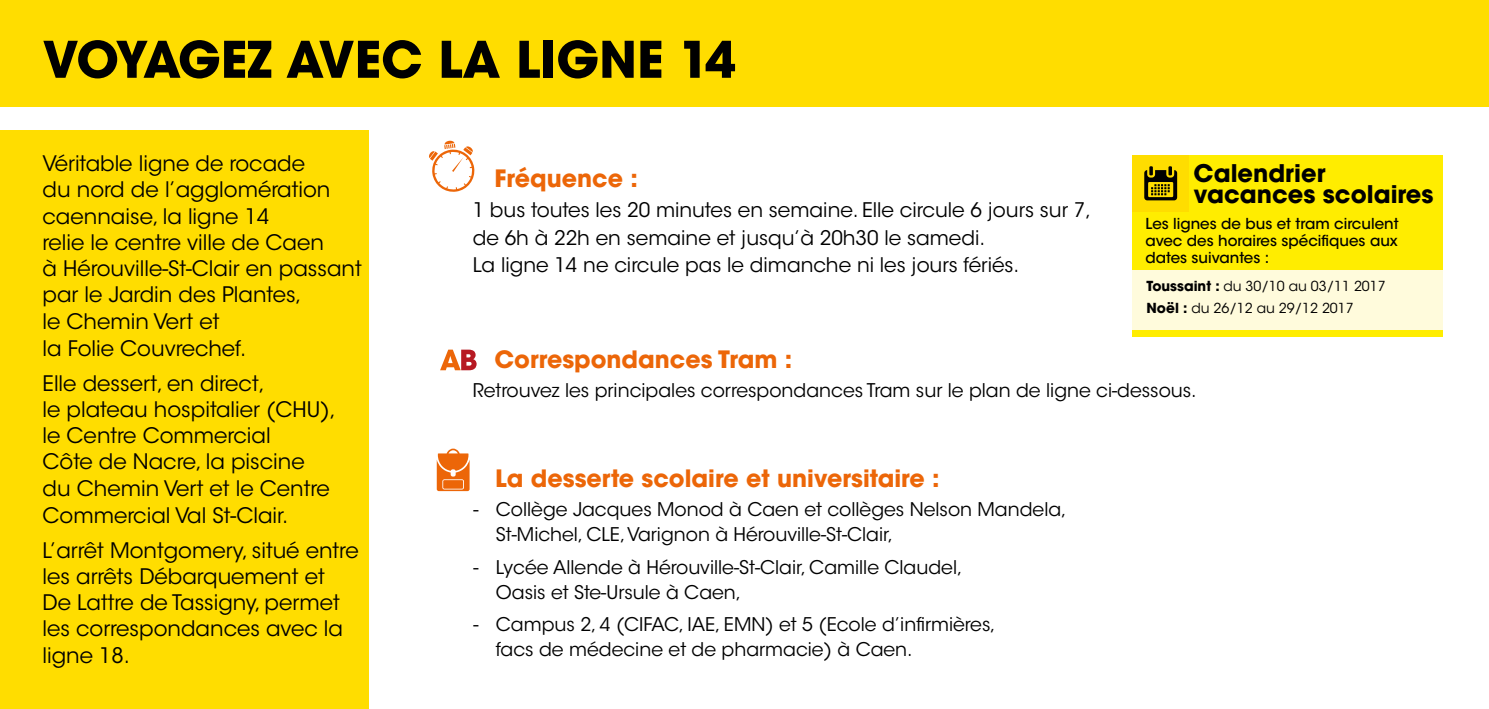
<style>
.page{position:relative;width:1489px;height:709px;background:#fff}
.page>*{position:absolute;margin:0;border:0;box-sizing:border-box;transform-origin:0 0}
.t1{font:700 50px "ITC Avant Garde Std";color:#000}
.t2{font:700 24.25px/21.2px "ITC Avant Garde Std";color:#000}
.t3{font:700 23.75px "ITC Avant Garde Std";color:#ec6608}
.t4{font:21.25px/26.2px "ITC Avant Garde Std";color:#000}
.t5{font:20px/27.5px "ITC Avant Garde Std";color:#000}
.t6{font:18.75px/25px "ITC Avant Garde Std";color:#000}
.t7{font:500 15px/17px "ITC Avant Garde Std";color:#000;text-align:justify}
.t8{font:13.75px/22px "ITC Avant Garde Std";color:#000}
.s1{font-weight:700}
</style>
<div class="page">
<svg style="left:440px;top:349px;width:37px;height:22px"></svg>
<svg style="left:429px;top:141px;width:46px;height:51px"></svg>
<svg style="left:437px;top:448px;width:32px;height:43px"></svg>
<div style="left:1132px;top:269px;width:310px;height:61px;background:#fffbdc"></div>
<div style="left:1132px;top:155px;width:310px;height:115px;background:#ffed00"></div>
<div style="left:1132px;top:155px;width:56px;height:56px;background:#fd0"></div>
<svg style="left:1144px;top:166px;width:33px;height:34px"></svg>
<div style="left:1132px;top:330px;width:310px;height:7px;background:#ffed00"></div>
<div style="left:0;top:0;width:1488px;height:106px;background:#fd0"></div>
<div style="left:0;top:130px;width:369px;height:579px;background:#fd0"></div>
<h1 class="t1" style="left:43px;top:27px;width:694px">VOYAGEZ AVEC LA LIGNE 14</h1>
<p class="t4" style="left:43px;top:150px;width:321px">Véritable ligne de rocade<br>du nord de l’agglomération caennaise, la ligne 14<br>relie le centre ville de Caen<br>à Hérouville-St-Clair en passant par le Jardin des Plantes,<br>le Chemin Vert et<br>la Folie Couvrechef.</p>
<p class="t4" style="left:43px;top:370px;width:295px">Elle dessert, en direct,<br>le plateau hospitalier (CHU), le Centre Commercial<br>Côte de Nacre, la piscine du Chemin Vert et le Centre<br>Commercial Val St-Clair.</p>
<p class="t4" style="left:43px;top:537px;width:318px">L’arrêt Montgomery, situé entre les arrêts Débarquement et<br>De Lattre de Tassigny, permet les correspondances avec la ligne 18.</p>
<p class="t3" style="left:494px;top:162px;width:145px">Fréquence :</p>
<p class="t5" style="left:472px;top:196px;width:620px">1 bus toutes les 20 minutes en semaine. Elle circule 6 jours sur 7, de 6h à 22h en semaine et jusqu’à 20h30 le samedi.<br>La ligne 14 ne circule pas le dimanche ni les jours fériés.</p>
<p class="t2" style="left:1193px;top:162px;width:241px">Calendrier vacances scolaires</p>
<p class="t7" style="left:1145px;top:215px;width:255px">Les lignes de bus et tram circulent avec des horaires spécifiques aux dates suivantes :</p>
<p class="t8" style="left:1146px;top:275px;width:241px"><span class="s1">Toussaint :</span> du 30/10 au 03/11 2017<br><span class="s1">Noël :</span> du 26/12 au 29/12 2017</p>
<p class="t3" style="left:494px;top:344px;width:299px">Correspondances Tram :</p>
<p class="t6" style="left:472px;top:378px;width:725px">Retrouvez les principales correspondances Tram sur le plan de ligne ci-dessous.</p>
<p class="t3" style="left:495px;top:462px;width:446px">La desserte scolaire et universitaire :</p>
<p class="t6" style="left:496px;top:497px;width:572px;text-indent:-22px">- Collège Jacques Monod à Caen et collèges Nelson Mandela,<br>St-Michel, CLE, Varignon à Hérouville-St-Clair,</p>
<p class="t6" style="left:496px;top:554px;width:468px;text-indent:-22px">- Lycée Allende à Hérouville-St-Clair, Camille Claudel,<br>Oasis et Ste-Ursule à Caen,</p>
<p class="t6" style="left:496px;top:612px;width:501px;text-indent:-22px">- Campus 2, 4 (CIFAC, IAE, EMN) et 5 (Ecole d’infirmières, facs de médecine et de pharmacie) à Caen.</p>
</div>
